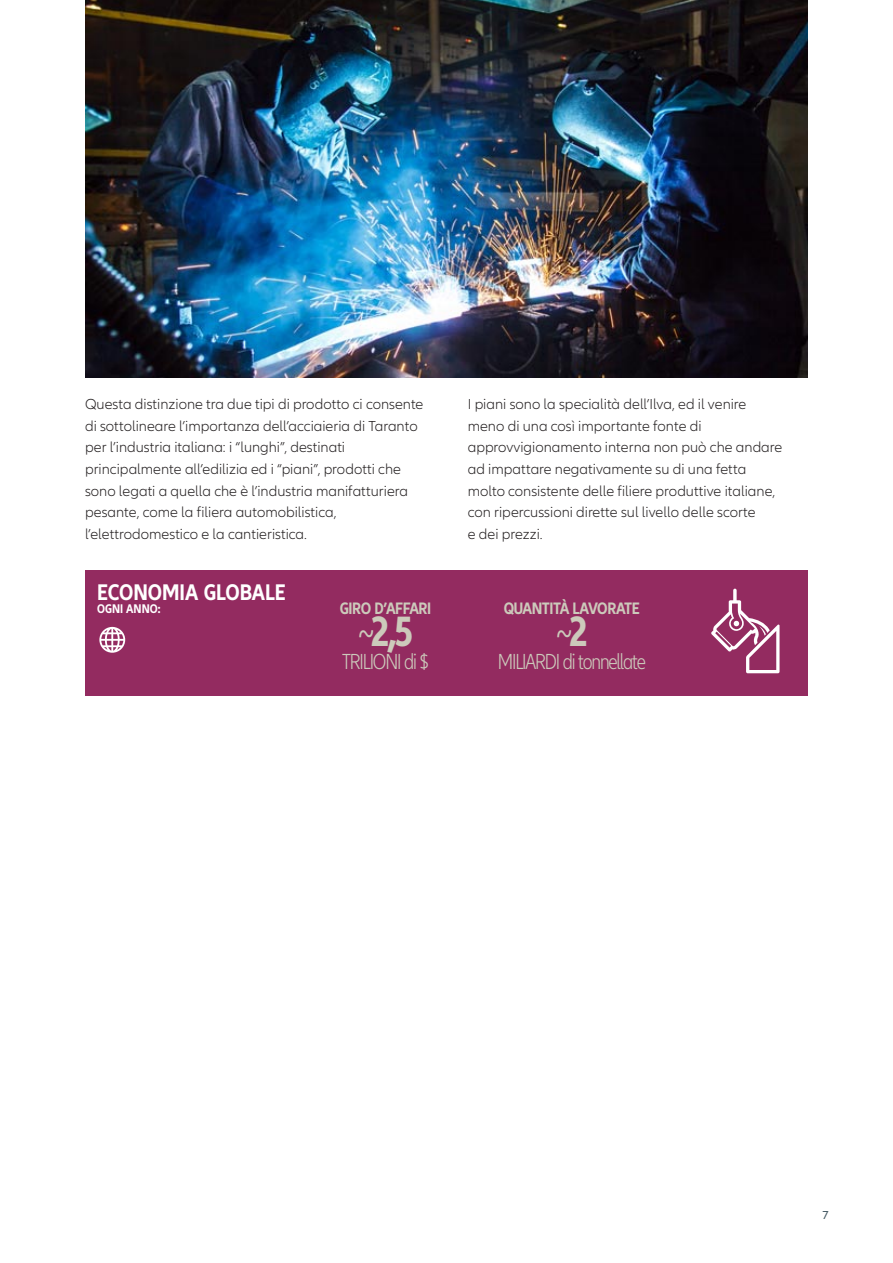
<style>
.page{position:relative;width:893px;height:1263px;background:#fff}
.page>*{position:absolute;margin:0;border:0;box-sizing:border-box;transform-origin:0 0}
.t1{font:700 condensed 43.95px "Allianz Neo";color:#cccabb}
.t2{font:300 condensed 39.6px "Allianz Neo";color:#cccabb}
.t3{font:700 condensed 23.4px "Allianz Neo";color:#fff}
.t4{font:300 condensed 22.65px "Allianz Neo";letter-spacing:-.05em;color:#cccabb}
.t5{font:700 condensed 17.25px "Allianz Neo";letter-spacing:-.025em;color:#cccabb}
.t6{font:300 15px/21.6px "Allianz Neo";color:#231f20}
.t7{font:700 condensed 13.05px "Allianz Neo";color:#fff}
.t8{font:12px "Allianz Neo";color:#465a64}
.s1{font-weight:300;font-size:39.6px}
.s2{font-weight:700;font-size:43.95px}
</style>
<div class="page">
<div style="left:85px;top:571px;width:723px;height:125px;background:#932b60"></div>
<svg style="left:711px;top:589px;width:68px;height:84px"></svg>
<img style="left:85px;top:0;width:723px;height:377px">
<svg style="left:100px;top:627px;width:25px;height:26px"></svg>
<p class="t6" style="left:85px;top:394px;width:340px">Questa distinzione tra due tipi di prodotto ci consente di sottolineare l’importanza dell’acciaieria di Taranto per l’industria italiana: i “lunghi”, destinati principalmente all’edilizia ed i “piani”, prodotti che sono legati a quella che è l’industria manifatturiera pesante, come la filiera automobilistica, l’elettrodomestico e la cantieristica.</p>
<p class="t6" style="left:468px;top:394px;width:316px">I piani sono la specialità dell’Ilva, ed il venire meno di una così importante fonte di approvvigionamento interna non può che andare ad impattare negativamente su di una fetta molto consistente delle filiere produttive italiane, con ripercussioni dirette sul livello delle scorte<br>e dei prezzi.</p>
<p class="t3" style="left:97px;top:584px;width:190px">ECONOMIA GLOBALE</p>
<p class="t7" style="left:97px;top:604px;width:65px">OGNI ANNO:</p>
<p class="t5" style="left:340px;top:601px;width:93px">GIRO D’AFFARI</p>
<p class="t1" style="left:358px;top:615px;width:57px"><span class="s1">~</span>2,5</p>
<p class="t4" style="left:342px;top:648px;width:89px">TRILIONI di $</p>
<p class="t5" style="left:504px;top:601px;width:138px">QUANTITÀ LAVORATE</p>
<p class="t2" style="left:556px;top:607px;width:33px">~<span class="s2">2</span></p>
<p class="t4" style="left:498px;top:648px;width:150px">MILIARDI di tonnellate</p>
<p class="t8" style="left:823px;top:1210px;width:8px">7</p>
</div>
